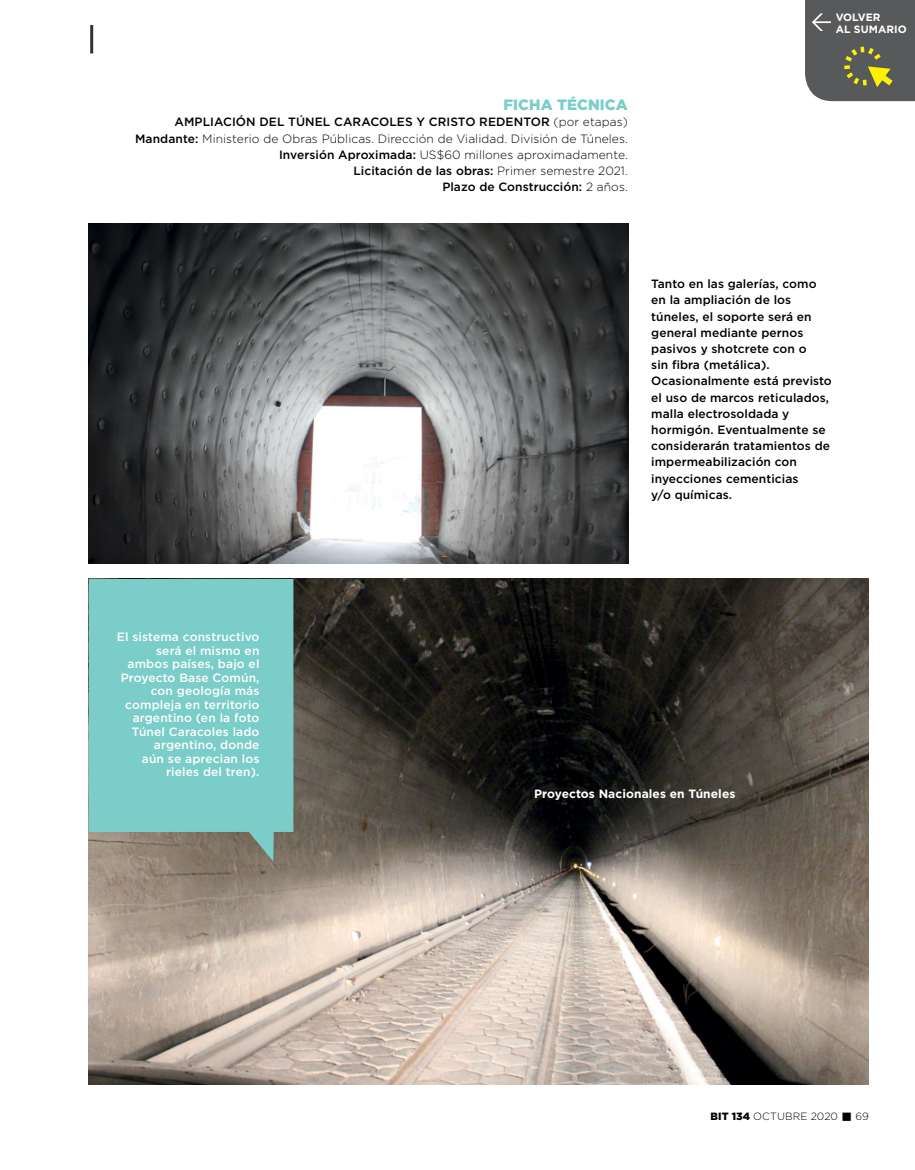
<style>
.page{position:relative;width:915px;height:1170px;background:#fff}
.page>*{position:absolute;margin:0;border:0;box-sizing:border-box;transform-origin:0 0}
.t1{font:900 15px "Gotham";letter-spacing:.005em;color:#7acdc8}
.t2{font:500 12px/16.2px "Gotham";letter-spacing:.005em;color:#000}
.t3{font:300 12px/16.2px "Gotham";letter-spacing:.005em;color:#000;text-align:right}
.t4{font:500 12px/13.5px "Gotham";letter-spacing:.01em;color:#fff;text-align:right}
.t5{font:700 12px "Gotham";color:#fff}
.t6{font:700 10.65px/12.8px "Gotham";letter-spacing:.005em;color:#fff}
.t7{font:300 10.5px "Gotham";letter-spacing:.005em;color:#000}
.s1{font-weight:500}
.s2{font-weight:900}
</style>
<div class="page">
<img style="left:89px;top:223px;width:539px;height:340px">
<img style="left:89px;top:579px;width:779px;height:505px">
<svg style="left:89px;top:579px;width:204px;height:282px;background:#7bc5bf"></svg>
<hr style="left:90px;top:25px;width:3px;height:28px;background:#333">
<svg style="left:805px;top:0;width:109px;height:101px;background:#62625a"></svg>
<p class="t1" style="left:503px;top:94px;width:126px">FICHA TÉCNICA</p>
<p class="t2" style="left:174px;top:114px;width:178px">Ampliación del Túnel Caracoles</p>
<p class="t2" style="left:416px;top:114px;width:43px">y Cristo</p>
<p class="t2" style="left:479px;top:114px;width:54px">Redentor</p>
<p class="t3" style="left:135px;top:114px;width:494px">(por etapas)<br><span class="s1">Mandante:</span> Ministerio de Obras Públicas. Dirección de Vialidad. División de Túneles.<br><span class="s1">I nversión Aproximada:</span> US$60 millones aproximadamente.<br><span class="s1">Licitación de las obras:</span> Primer semestre 2021.<br><span class="s1">Plazo de Construcción:</span> 2 años.</p>
<p class="t6" style="left:835px;top:11px;width:73px">volver<br>al sumario</p>
<p class="t2" style="left:651px;top:275px;width:182px">Tanto en las galerías, como en la ampliación de los túneles, el soporte será en general mediante pernos pasivos y shotcrete con o<br>sin fibra (metálica).<br>Ocasionalmente está previsto el uso de marcos reticulados, malla electrosoldada y hormigón. Eventualmente se considerarán tratamientos de impermeabilización con inyecciones cementicias<br>y/o químicas.</p>
<p class="t4" style="left:117px;top:630px;width:144px">El sistema constructivo será el mismo en ambos países, bajo el<br>Proyecto Base Común, con geología más compleja en territorio argentino (en la foto<br>Túnel Caracoles lado argentino, donde<br>aún se aprecian los rieles del tren).</p>
<p class="t5" style="left:534px;top:785px;width:203px">Proyectos Nacionales en Túneles</p>
<p class="t7" style="left:710px;top:1109px;width:160px"><span class="s2">BIT 134</span> octubre 2020 ■ 69</p>
</div>
